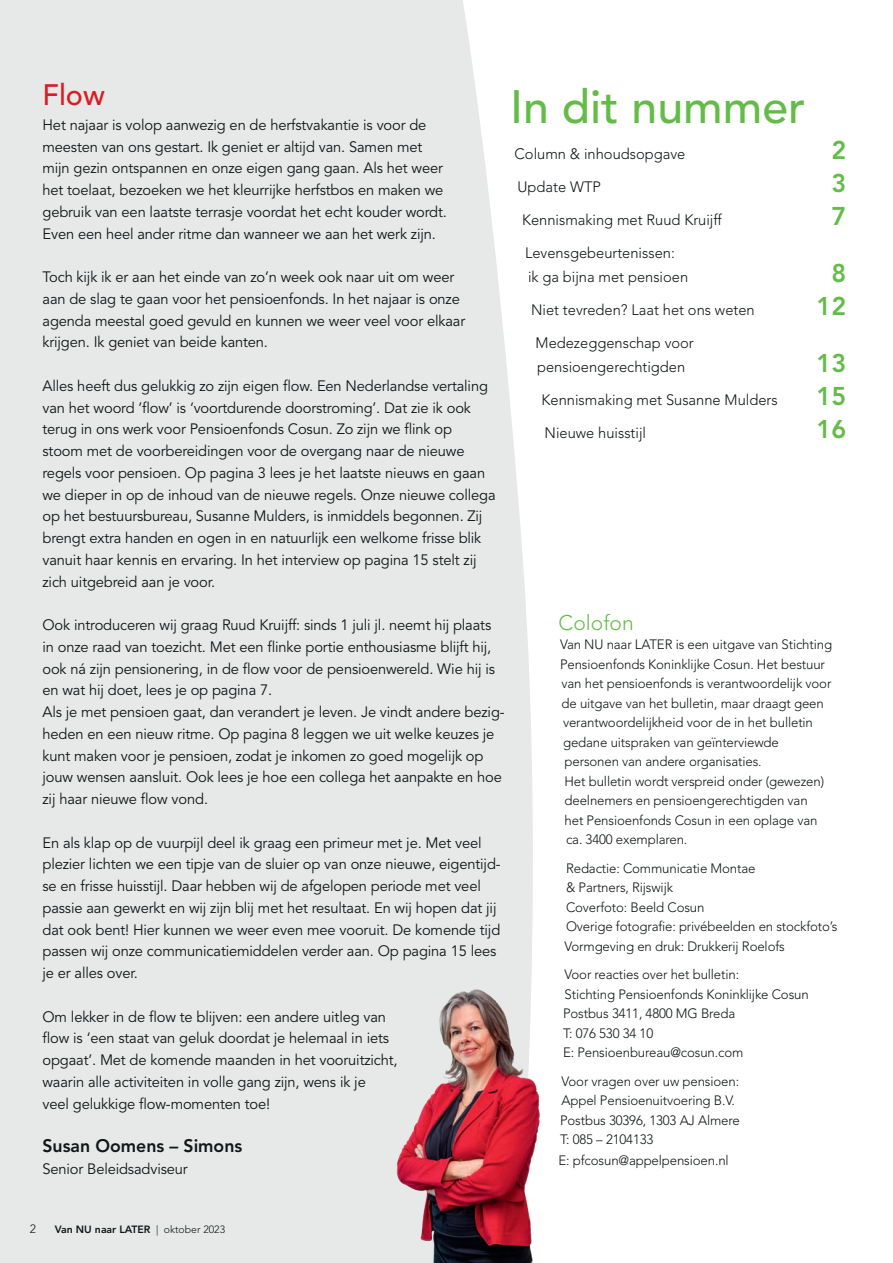
<style>
.page{position:relative;width:893px;height:1263px;background:#fff}
.page>*{position:absolute;margin:0;border:0;box-sizing:border-box;transform-origin:0 0}
.t1{font:500 46.5px "Avenir LT Std";color:#64bc48}
.t2{font:500 29.4px "Avenir LT Std";color:#d81d24}
.t3{font:800 25.5px "Avenir LT Std";color:#64bc48}
.t4{font:300 21px "Avenir LT Std";color:#64bc48}
.t5{font:800 18px "Avenir LT Std";color:#121617}
.t6{font:15px/21.8px "Avenir LT Std";letter-spacing:-.01em;color:#121617}
.t7{font:300 15px/24px "Avenir LT Std";color:#121617}
.t8{font:300 13.5px/19.5px "Avenir LT Std";letter-spacing:-.01em;color:#121617}
.t9{font:300 12px "Avenir LT Std";color:#121617}
.t10{font:800 10.5px "Avenir LT Std";color:#121617}
.s1{font-weight:300}
</style>
<div class="page">
<div style="left:0;top:0;width:533px;height:1263px;background:#e6e9e8"></div>
<img style="left:392px;top:979px;width:148px;height:284px">
<h2 class="t2" style="left:43px;top:78px;width:64px">Flow</h2>
<p class="t6" style="left:43px;top:114px;width:406px">Het najaar is volop aanwezig en de herfstvakantie is voor de meesten van ons gestart. Ik geniet er altijd van. Samen met mijn gezin ontspannen en onze eigen gang gaan. Als het weer het toelaat, bezoeken we het kleurrijke herfstbos en maken we gebruik van een laatste terrasje voordat het echt kouder wordt.<br>Even een heel ander ritme dan wanneer we aan het werk zijn.</p>
<p class="t6" style="left:43px;top:266px;width:424px">Toch kijk ik er aan het einde van zo’n week ook naar uit om weer aan de slag te gaan voor het pensioenfonds. In het najaar is onze agenda meestal goed gevuld en kunnen we weer veel voor elkaar krijgen. Ik geniet van beide kanten.</p>
<p class="t6" style="left:43px;top:375px;width:455px">Alles heeft dus gelukkig zo zijn eigen flow. Een Nederlandse vertaling van het woord ’flow’ is ‘voortdurende doorstroming’. Dat zie ik ook terug in ons werk voor Pensioenfonds Cosun. Zo zijn we flink op stoom met de voorbereidingen voor de overgang naar de nieuwe regels voor pensioen. Op pagina 3 lees je het laatste nieuws en gaan we dieper in op de inhoud van de nieuwe regels. Onze nieuwe collega op het bestuursbureau, Susanne Mulders, is inmiddels begonnen. Zij brengt extra handen en ogen in en natuurlijk een welkome frisse blik vanuit haar kennis en ervaring. In het interview op pagina 15 stelt zij zich uitgebreid aan je voor.</p>
<p class="t6" style="left:43px;top:614px;width:464px">Ook introduceren wij graag Ruud Kruijff: sinds 1 juli jl. neemt hij plaats in onze raad van toezicht. Met een flinke portie enthousiasme blijft hij, ook ná zijn pensionering, in de flow voor de pensioenwereld. Wie hij is en wat hij doet, lees je op pagina 7.<br>Als je met pensioen gaat, dan verandert je leven. Je vindt andere bezig&shy;heden en een nieuw ritme. Op pagina 8 leggen we uit welke keuzes je kunt maken voor je pensioen, zodat je inkomen zo goed mogelijk op jouw wensen aansluit. Ook lees je hoe een collega het aanpakte en hoe zij haar nieuwe flow vond.</p>
<p class="t6" style="left:43px;top:832px;width:460px">En als klap op de vuurpijl deel ik graag een primeur met je. Met veel plezier lichten we een tipje van de sluier op van onze nieuwe, eigentijd&shy;se en frisse huisstijl. Daar hebben wij de afgelopen periode met veel passie aan gewerkt en wij zijn blij met het resultaat. En wij hopen dat jij dat ook bent! Hier kunnen we weer even mee vooruit. De komende tijd passen wij onze communicatiemiddelen verder aan. Op pagina 15 lees je er alles over.</p>
<p class="t6" style="left:43px;top:1006px;width:357px">Om lekker in de flow te blijven: een andere uitleg van flow is ‘een staat van geluk doordat je helemaal in iets opgaat’. Met de komende maanden in het vooruitzicht, waarin alle activiteiten in volle gang zijn, wens ik je<br>veel gelukkige flow-momenten toe!</p>
<p class="t5" style="left:43px;top:1135px;width:201px">Susan Oomens – Simons</p>
<p class="t6" style="left:43px;top:1158px;width:147px">Senior Beleidsadviseur</p>
<h1 class="t1" style="left:510px;top:80px;width:297px">In dit nummer</h1>
<p class="t7" style="left:515px;top:142px;width:172px">Column &amp; inhoudsopgave</p>
<h3 class="t3" style="left:831px;top:135px;width:16px">2</h3>
<p class="t7" style="left:518px;top:175px;width:85px">Update WTP</p>
<h3 class="t3" style="left:831px;top:168px;width:16px">3</h3>
<p class="t7" style="left:522px;top:208px;width:201px">Kennismaking met Ruud Kruijff</p>
<h3 class="t3" style="left:831px;top:201px;width:16px">7</h3>
<p class="t7" style="left:525px;top:241px;width:165px">Levensgebeurtenissen: ik ga bijna met pensioen</p>
<h3 class="t3" style="left:831px;top:258px;width:16px">8</h3>
<p class="t7" style="left:531px;top:298px;width:225px">Niet tevreden? Laat het ons weten</p>
<h3 class="t3" style="left:816px;top:291px;width:31px">12</h3>
<p class="t7" style="left:536px;top:331px;width:160px">Medezeggenschap voor pensioengerechtigden</p>
<h3 class="t3" style="left:816px;top:348px;width:31px">13</h3>
<p class="t7" style="left:542px;top:388px;width:238px">Kennismaking met Susanne Mulders</p>
<h3 class="t3" style="left:816px;top:381px;width:31px">15</h3>
<p class="t7" style="left:545px;top:421px;width:103px">Nieuwe huisstijl</p>
<h3 class="t3" style="left:816px;top:414px;width:31px">16</h3>
<h3 class="t4" style="left:559px;top:610px;width:77px">Colofon</h3>
<p class="t8" style="left:560px;top:635px;width:274px">Van NU naar LATER is een uitgave van Stichting</p>
<p class="t8" style="left:560px;top:654px;width:266px">Pensioenfonds Koninklijke Cosun. Het bestuur</p>
<p class="t8" style="left:562px;top:674px;width:271px">van het pensioenfonds is verantwoordelijk voor</p>
<p class="t8" style="left:562px;top:693px;width:264px">de uitgave van het bulletin, maar draagt geen</p>
<p class="t8" style="left:563px;top:713px;width:251px">verantwoordelijkheid voor de in het bulletin</p>
<p class="t8" style="left:563px;top:732px;width:217px">gedane uitspraken van geïnterviewde</p>
<p class="t8" style="left:565px;top:752px;width:199px">personen van andere organisaties.</p>
<p class="t8" style="left:565px;top:771px;width:261px">Het bulletin wordt verspreid onder (gewezen)</p>
<p class="t8" style="left:565px;top:791px;width:245px">deelnemers en pensioengerechtigden van</p>
<p class="t8" style="left:565px;top:810px;width:254px">het Pensioenfonds Cosun in een oplage van</p>
<p class="t8" style="left:566px;top:830px;width:123px">ca. 3400 exemplaren.</p>
<p class="t8" style="left:565px;top:858px;width:274px">Redactie: Communicatie Montae<br>&amp; Partners, Rijswijk<br>Coverfoto: Beeld Cosun<br>Overige fotografie: privébeelden en stockfoto’s Vormgeving en druk: Drukkerij Roelofs</p>
<p class="t8" style="left:563px;top:965px;width:247px">Voor reacties over het bulletin:<br>Stichting Pensioenfonds Koninklijke Cosun<br>Postbus 3411, 4800 MG Breda<br>T: 076 530 34 10<br>E: Pensioenbureau@cosun.com</p>
<p class="t8" style="left:560px;top:1071px;width:181px">Voor vragen over uw pensioen:<br>Appel Pensioenuitvoering B.V.<br>Postbus 30396, 1303 AJ Almere<br>T: 085 – 2104133</p>
<p class="t8" style="left:559px;top:1151px;width:172px">E: pfcosun@appelpensioen.nl</p>
<p class="t9" style="left:30px;top:1222px;width:8px">2</p>
<p class="t10" style="left:55px;top:1223px;width:172px">Van NU naar LATER <span class="s1">| oktober 2023</span></p>
</div>
